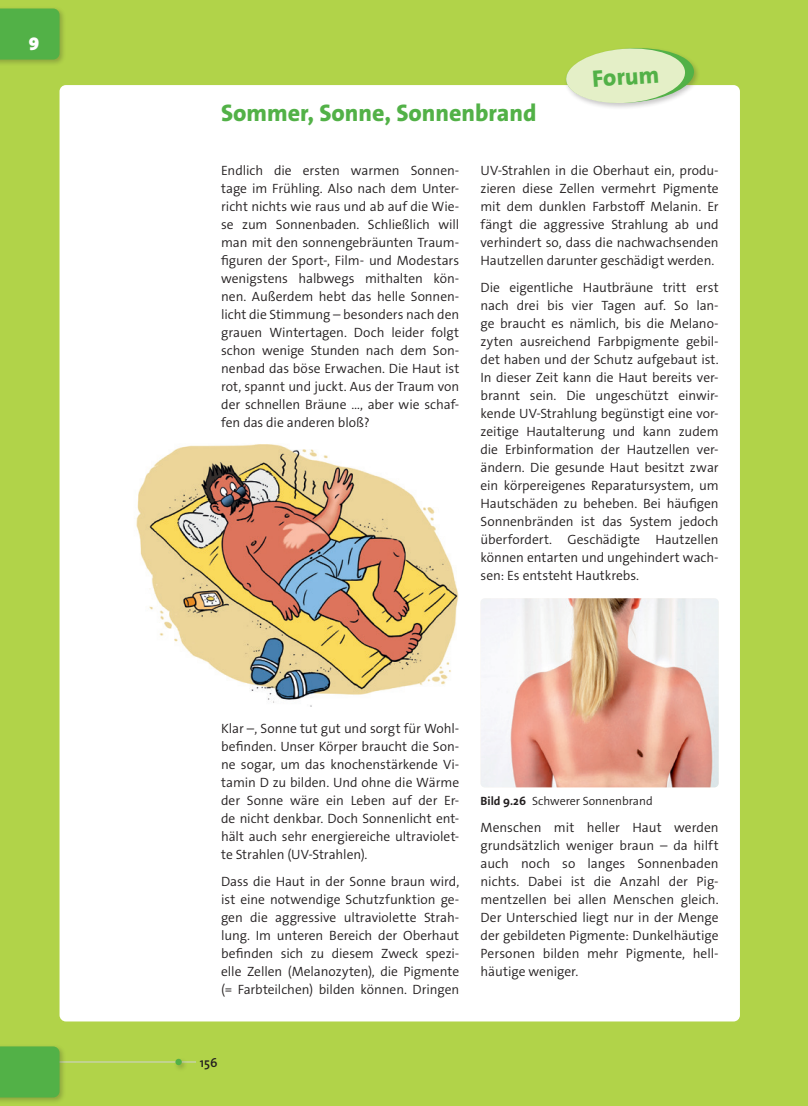
<style>
.page{position:relative;width:808px;height:1106px;background:#b1d349}
.page>*{position:absolute;margin:0;border:0;box-sizing:border-box;transform-origin:0 0}
.t1{font:800 24px "The Sans Os F";color:#52b147}
.t2{font:900 18px "The Sans Os F";color:#fff}
.t3{font:300 13.5px/18px "The Sans Os F";color:#231f20;text-align:justify}
.t4{font:600 12.75px "The Sans Os F";color:#231f20}
.t5{font:300 12px "The Sans Os F";color:#231f20}
.s1{font-weight:700}
</style>
<div class="page">
<div style="left:60px;top:85px;width:680px;height:936px;background:#fff;border-radius:6px"></div>
<hr style="left:39px;top:1061px;width:157px;height:1px;background:#d1d2d4">
<div style="left:173px;top:1056px;width:16px;height:15px;background:#231f20;opacity:.25"></div>
<div style="left:175px;top:1058px;width:7px;height:7px;background:#52b147;border-radius:50%"></div>
<div style="left:0;top:6px;width:66px;height:60px;background:#231f20;opacity:.25"></div>
<div style="left:0;top:9px;width:60px;height:51px;background:#52b147"></div>
<div style="left:0;top:1043px;width:66px;height:61px;background:#231f20;opacity:.25"></div>
<div style="left:0;top:1046px;width:60px;height:51px;background:#52b147"></div>
<img style="left:136px;top:444px;width:323px;height:262px">
<img style="left:481px;top:598px;width:238px;height:189px">
<div style="left:564px;top:45px;width:137px;height:65px;background:#231f20;opacity:.25"></div>
<svg style="left:565px;top:46px;width:130px;height:59px"></svg>
<h2 class="t2" style="left:29px;top:30px;width:12px">9</h2>
<h1 class="t1" style="left:591px;top:63px;width:68px;rotate:-4deg">Forum</h1>
<h1 class="t1" style="left:221px;top:98px;width:317px">Sommer, Sonne, Sonnenbrand</h1>
<p class="t3" style="left:221px;top:162px;width:240px">Endlich die ersten warmen Sonnen&shy;tage im Frühling. Also nach dem Unter&shy;richt nichts wie raus und ab auf die Wie&shy;se zum Sonnenbaden. Schließlich will man mit den sonnengebräunten Traum&shy;figuren der Sport-, Film- und Modestars wenigstens halbwegs mithalten kön&shy;nen. Außerdem hebt das helle Sonnen&shy;licht die Stimmung – besonders nach den grauen Wintertagen. Doch leider folgt schon wenige Stunden nach dem Son&shy;nenbad das böse Erwachen. Die Haut ist rot, spannt und juckt. Aus der Traum von der schnellen Bräune …, aber wie schaf&shy;fen das die anderen bloß?</p>
<p class="t3" style="left:480px;top:162px;width:240px">UV-Strahlen in die Oberhaut ein, produ&shy;zieren diese Zellen vermehrt Pigmente mit dem dunklen Farbstoff Melanin. Er fängt die aggressive Strahlung ab und verhindert so, dass die nachwachsenden Hautzellen darunter geschädigt werden.</p>
<p class="t3" style="left:480px;top:278px;width:240px">Die eigentliche Hautbräune tritt erst nach drei bis vier Tagen auf. So lan&shy;ge braucht es nämlich, bis die Melano&shy;zyten ausreichend Farbpigmente gebil&shy;det haben und der Schutz aufgebaut ist.<br>In dieser Zeit kann die Haut bereits ver&shy;brannt sein. Die ungeschützt einwir&shy;kende UV-Strahlung begünstigt eine vor&shy;zeitige Hautalterung und kann zudem die Erbinformation der Hautzellen ver&shy;ändern. Die gesunde Haut besitzt zwar ein körpereigenes Reparatursystem, um Hautschäden zu beheben. Bei häufigen Sonnenbränden ist das System jedoch überfordert. Geschädigte Hautzellen können entarten und ungehindert wach&shy;sen: Es entsteht Hautkrebs.</p>
<p class="t3" style="left:221px;top:720px;width:240px">Klar –, Sonne tut gut und sorgt für Wohl&shy;befinden. Unser Körper braucht die Son&shy;ne sogar, um das knochenstärkende Vi&shy;tamin D zu bilden. Und ohne die Wärme der Sonne wäre ein Leben auf der Er&shy;de nicht denkbar. Doch Sonnenlicht ent&shy;hält auch sehr energiereiche ultraviolet&shy;te Strahlen (UV-Strahlen).</p>
<p class="t3" style="left:221px;top:873px;width:240px">Dass die Haut in der Sonne braun wird, ist eine notwendige Schutzfunktion ge&shy;gen die aggressive ultraviolette Strah&shy;lung. Im unteren Bereich der Oberhaut befinden sich zu diesem Zweck spezi&shy;elle Zellen (Melanozyten), die Pigmente (= Farbteilchen) bilden können. Dringen</p>
<p class="t5" style="left:480px;top:793px;width:174px"><span class="s1">Bild 9.26</span> Schwerer Sonnenbrand</p>
<p class="t3" style="left:480px;top:819px;width:240px;text-align:left">Menschen mit heller Haut werden grundsätzlich weniger braun – da hilft auch noch so langes Sonnenbaden nichts. Dabei ist die Anzahl der Pig-- mentzellen bei allen Menschen gleich.<br>Der Unterschied liegt nur in der Menge der gebildeten Pigmente: Dunkelhäutige Personen bilden mehr Pigmente, hell&shy;häutige weniger.</p>
<p class="t4" style="left:200px;top:1054px;width:19px">156</p>
</div>
